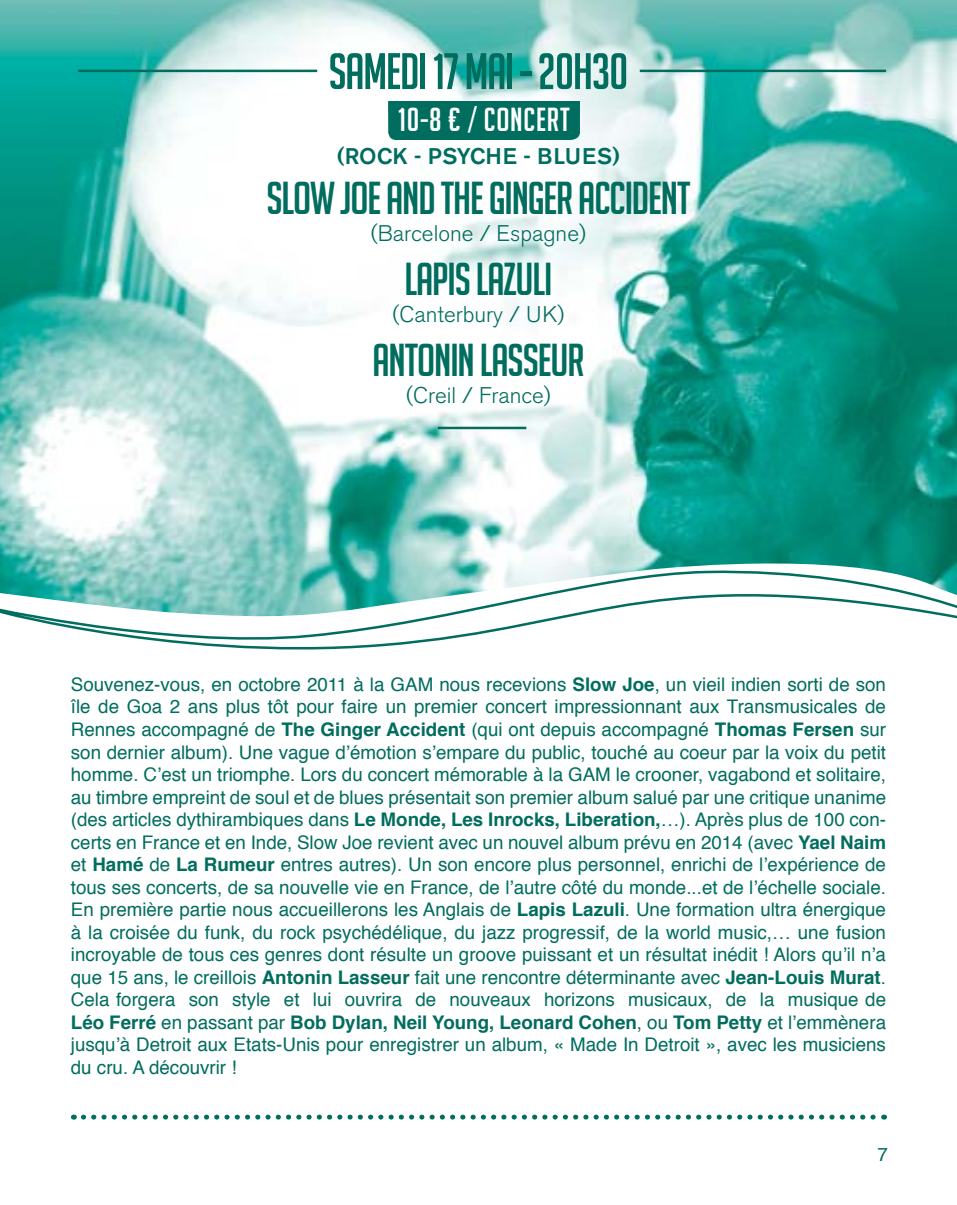
<style>
.page{position:relative;width:957px;height:1205px;background:#fff}
.page>*{position:absolute;margin:0;border:0;box-sizing:border-box;transform-origin:0 0}
.t1{font:50px "Big Noodle Titling";letter-spacing:-.025em;color:#006d5e}
.t2{font:45px "Big Noodle Titling";letter-spacing:-.025em;color:#006d5e}
.t3{font:32.5px "Big Noodle Titling";letter-spacing:.025em;color:#fff}
.t4{font:300 22.5px "Akzidenz Grotesk BE";color:#006d5e}
.t5{font:500 22.5px "Akzidenz Grotesk BE";letter-spacing:.01em;color:#006d5e}
.t6{font:18.75px/22.5px "Helvetica";color:#006d5e;text-align:justify}
.s1{font-weight:700}
</style>
<div class="page">
<img style="left:0;top:0;width:957px;height:550px">
<div style="left:388px;top:101px;width:192px;height:39px;background:#006d5e"></div>
<hr style="left:78px;top:70px;width:239px;height:2px;background:#006d5e">
<hr style="left:640px;top:70px;width:246px;height:2px;background:#006d5e">
<svg style="left:0;top:550px;width:957px;height:570px"></svg>
<svg style="left:0;top:553px;width:957px;height:110px"></svg>
<hr style="left:438px;top:427px;width:88px;height:2px;background:#006d5e">
<svg style="left:83px;top:1114px;width:801px;height:5px"></svg>
<h1 class="t1" style="left:328px;top:44px;width:301px">SAMEDI 17 MAI - 20h30</h1>
<h3 class="t3" style="left:398px;top:102px;width:173px">10-8 € / CONCERT</h3>
<p class="t5" style="left:337px;top:142px;width:285px">(ROCK - PSYCHE - BLUES)</p>
<h2 class="t2" style="left:266px;top:174px;width:426px">SLOW JOE AND THE GINGER ACCIDENT</h2>
<p class="t4" style="left:371px;top:221px;width:217px">(Barcelone / Espagne)</p>
<h2 class="t2" style="left:404px;top:255px;width:150px">LAPIS LAZULI</h2>
<p class="t4" style="left:392px;top:302px;width:174px">(Canterbury / UK)</p>
<h2 class="t2" style="left:372px;top:336px;width:213px">ANTONIN LASSEUR</h2>
<p class="t4" style="left:406px;top:383px;width:146px">(Creil / France)</p>
<p class="t6" style="left:71px;top:674px;width:816px">Souvenez-vous, en octobre 2011 à la GAM nous recevions <span class="s1">Slow Joe</span>, un vieil indien sorti de son île de Goa 2 ans plus tôt pour faire un premier concert impressionnant aux Transmusicales de Rennes accompagné de <span class="s1">The Ginger Accident</span> (qui ont depuis accompagné <span class="s1">Thomas Fersen</span> sur son dernier album). Une vague d’émotion s’empare du public, touché au coeur par la voix du petit homme. C’est un triomphe. Lors du concert mémorable à la GAM le crooner, vagabond et solitaire, au timbre empreint de soul et de blues présentait son premier album salué par une critique unanime (des articles dythirambiques dans <span class="s1">Le Monde, Les Inrocks, Liberation,</span>…). Après plus de 100 con&shy;certs en France et en Inde, Slow Joe revient avec un nouvel album prévu en 2014 (avec <span class="s1">Yael Naim </span>et <span class="s1">Hamé</span> de <span class="s1">La Rumeur</span> entres autres). Un son encore plus personnel, enrichi de l’expérience de tous ses concerts, de sa nouvelle vie en France, de l’autre côté du monde...et de l’échelle sociale.<br>En première partie nous accueillerons les Anglais de <span class="s1">Lapis Lazuli</span>. Une formation ultra énergique à la croisée du funk, du rock psychédélique, du jazz progressif, de la world music,… une fusion incroyable de tous ces genres dont résulte un groove puissant et un résultat inédit ! Alors qu’il n’a que 15 ans, le creillois <span class="s1">Antonin Lasseur</span> fait une rencontre déterminante avec <span class="s1">Jean-Louis Murat</span>.<br>Cela forgera son style et lui ouvrira de nouveaux horizons musicaux, de la musique de <span class="s1">Léo Ferré</span> en passant par <span class="s1">Bob Dylan, Neil Young, Leonard Cohen</span>, ou <span class="s1">Tom Petty</span> et l’emmènera jusqu’à Detroit aux Etats-Unis pour enregistrer un album, « Made In Detroit », avec les musiciens du cru. A découvrir !</p>
<p class="t6" style="left:882px;top:1141px;width:12px">7</p>
<p class="t6" style="left:877px;top:1143px;width:12px">7</p>
</div>
